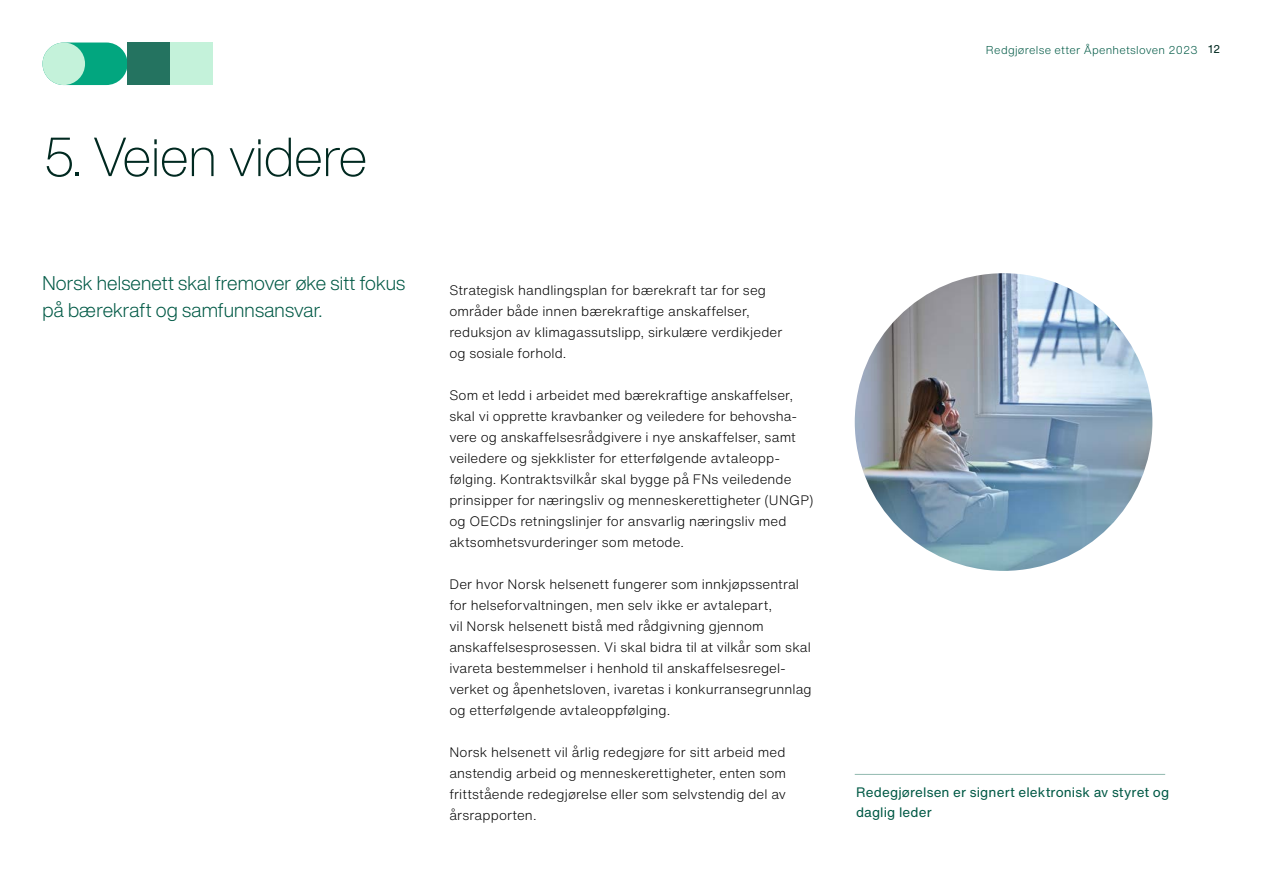
<style>
.page{position:relative;width:1263px;height:893px;background:#fff}
.page>*{position:absolute;margin:0;border:0;box-sizing:border-box;transform-origin:0 0}
.H2_-_Heading_2{font:200 54px "Helvetica Now Display";color:#002920}
.Ingress{font:300 19.5px/27px "Helvetica Now Display";letter-spacing:.005em;color:#015945}
.Brødtekst{font:300 13.5px/21px "Helvetica Now Text";letter-spacing:.01em;color:#000}
.Brødtekst-2{font:13.5px/19.5px "Helvetica Now Text";letter-spacing:.01em;color:#015945}
.t1{font:300 11.25px "Helvetica Now Text";letter-spacing:.02em;color:#015945}
.s1{font-weight:400;color:#002920}
</style>
<div class="page">
<div style="left:43px;top:43px;width:85px;height:42px;background:#02a67f;border-radius:21px"></div>
<div style="left:43px;top:43px;width:42px;height:42px;background:#c4f2da;border-radius:50%"></div>
<div style="left:128px;top:43px;width:42px;height:42px;background:#247360"></div>
<div style="left:170px;top:43px;width:43px;height:42px;background:#c4f2da"></div>
<img style="left:855px;top:273px;width:297px;height:298px;border-radius:149px">
<hr style="left:855px;top:774px;width:310px;height:1px;background:#92b9af">
<h2 class="H2_-_Heading_2" style="left:44px;top:120px;width:325px">5. Veien videre</h2>
<p class="Ingress" style="left:43px;top:270px;width:364px">Norsk helsenett skal fremover øke sitt fokus på bærekraft og samfunnsansvar.</p>
<p class="Brødtekst" style="left:449px;top:279px;width:335px">Strategisk handlingsplan for bærekraft tar for seg områder både innen bærekraftige anskaffelser, reduksjon av klimagassutslipp, sirkulære verdikjeder og sosiale forhold.</p>
<p class="Brødtekst" style="left:449px;top:384px;width:366px">Som et ledd i arbeidet med bærekraftige anskaffelser, skal vi opprette kravbanker og veiledere for behovsha&shy;vere og anskaffelsesrådgivere i nye anskaffelser, samt veiledere og sjekklister for etterfølgende avtaleopp&shy;følging. Kontraktsvilkår skal bygge på FNs veiledende prinsipper for næringsliv og menneskerettigheter (UNGP) og OECDs retningslinjer for ansvarlig næringsliv med aktsomhetsvurderinger som metode.</p>
<p class="Brødtekst" style="left:449px;top:573px;width:364px">Der hvor Norsk helsenett fungerer som innkjøpssentral for helseforvaltningen, men selv ikke er avtalepart,<br>vil Norsk helsenett bistå med rådgivning gjennom anskaffelsesprosessen. Vi skal bidra til at vilkår som skal ivareta bestemmelser i henhold til anskaffelsesregel&shy;verket og åpenhetsloven, ivaretas i konkurransegrunnlag og etterfølgende avtaleoppfølging.</p>
<p class="Brødtekst" style="left:449px;top:741px;width:338px;text-align:justify">Norsk helsenett vil årlig redegjøre for sitt arbeid med anstendig arbeid og menneskerettigheter, enten som frittstående redegjørelse eller som selvstendig del av årsrapporten.</p>
<p class="t1" style="left:986px;top:42px;width:236px">Redgjørelse etter Åpenhetsloven 2023 <span class="s1">12</span></p>
<p class="Brødtekst-2" style="left:856px;top:782px;width:315px">Redegjørelsen er signert elektronisk av styret og daglig leder</p>
</div>
